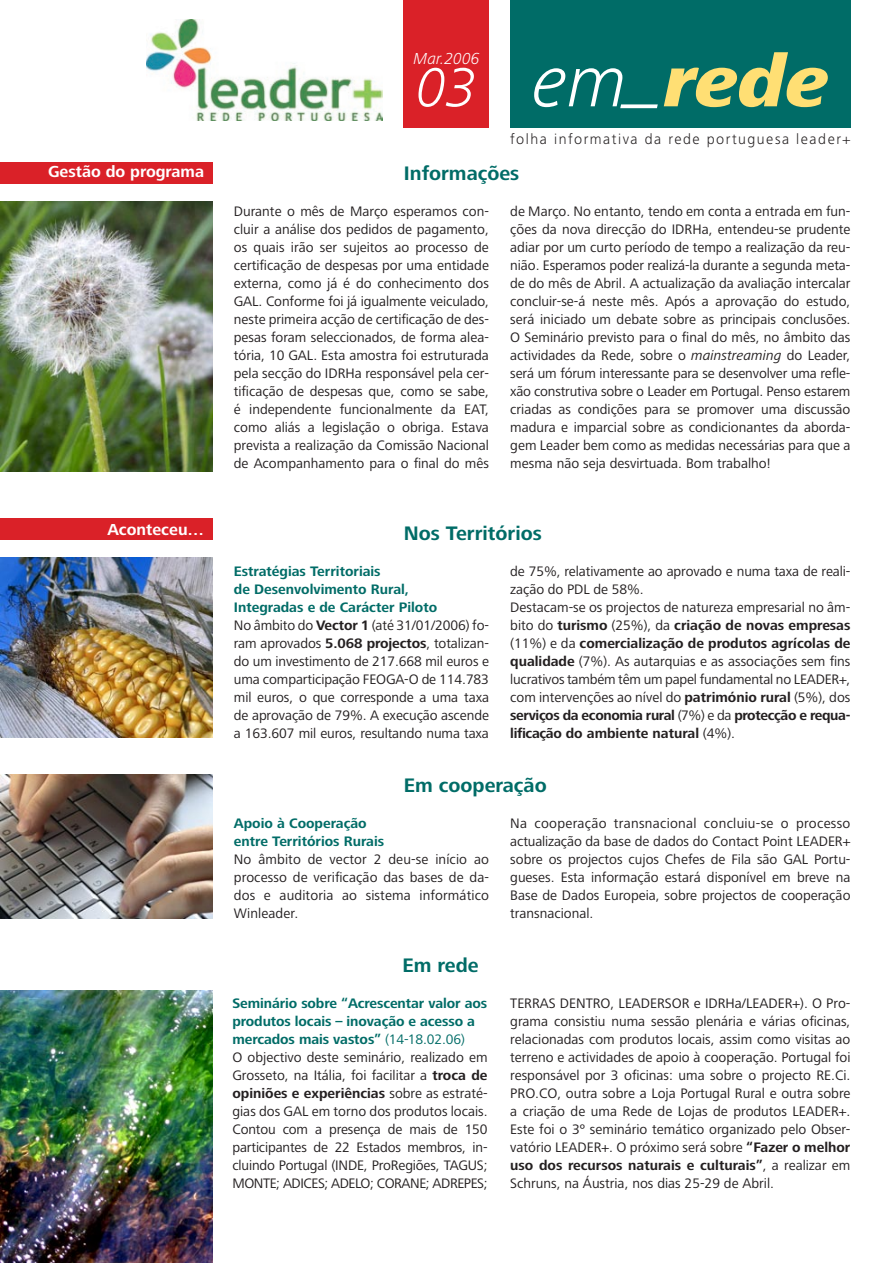
<style>
.page{position:relative;width:893px;height:1263px;background:#fff}
.page>*{position:absolute;margin:0;border:0;box-sizing:border-box;transform-origin:0 0}
.t1{font:italic 800 75px "Frutiger Next LT";color:#ffdf74}
.t2{font:700 20.25px "Frutiger Next LT";color:#006c67}
.t3{font:700 16.5px "Frutiger Next LT";color:#fff}
.t4{font:italic 300 16.5px "Frutiger Next LT";color:#fff}
.t5{font:300 15px "Frutiger Next LT";letter-spacing:.1em;color:#231f20}
.t6{font:14.25px/18px "Frutiger Next LT";letter-spacing:-.005em;color:#231f20;text-align:justify}
.t7{font:700 14.25px/18px "Frutiger Next LT";color:#006c67}
.s1{font-weight:300;font-size:57px;color:#fff}
.s2{font-weight:300;color:#fff}
.s3{font-weight:400;color:#fff}
.s4{font-style:italic}
.s5{font-weight:700}
.s6{font-weight:700;color:#006c67}
.s7{color:#006c67}
</style>
<div class="page">
<div style="left:510px;top:0;width:340px;height:128px;background:#006c67"></div>
<div style="left:404px;top:0;width:85px;height:128px;background:#da2128"></div>
<div style="left:0;top:519px;width:213px;height:21px;background:#da2128"></div>
<div style="left:0;top:162px;width:213px;height:21px;background:#da2128"></div>
<img style="left:0;top:201px;width:212px;height:270px">
<img style="left:0;top:558px;width:212px;height:180px">
<img style="left:0;top:774px;width:212px;height:144px">
<img style="left:0;top:990px;width:212px;height:273px">
<img style="left:146px;top:19px;width:237px;height:101px">
<p class="t3" style="left:48px;top:162px;width:157px">Gestão do programa</p>
<h1 class="t1" style="left:416px;top:39px;width:414px"><span class="s1">03</span> <span class="s2">em</span><span class="s3">_</span>rede</h1>
<p class="t4" style="left:413px;top:49px;width:68px">Mar.2006</p>
<p class="t5" style="left:510px;top:131px;width:342px">folha informativa da rede portuguesa leader+</p>
<h2 class="t2" style="left:404px;top:162px;width:117px">Informações</h2>
<p class="t6" style="left:234px;top:202px;width:257px">Durante o mês de Março esperamos con&shy;cluir a análise dos pedidos de pagamento, os quais irão ser sujeitos ao processo de certificação de despesas por uma entidade externa, como já é do conhecimento dos GAL. Conforme foi já igualmente veiculado, neste primeira acção de certificação de des&shy;pesas foram seleccionados, de forma alea&shy;tória, 10 GAL. Esta amostra foi estruturada pela secção do IDRHa responsável pela cer&shy;tificação de despesas que, como se sabe, é independente funcionalmente da EAT, como aliás a legislação o obriga. Estava prevista a realização da Comissão Nacional de Acompanhamento para o final do mês</p>
<p class="t6" style="left:510px;top:202px;width:342px">de Março. No entanto, tendo em conta a entrada em fun&shy;ções da nova direcção do IDRHa, entendeu-se prudente adiar por um curto período de tempo a realização da reu&shy;nião. Esperamos poder realizá-la durante a segunda meta&shy;de do mês de Abril. A actualização da avaliação intercalar concluir-se-á neste mês. Após a aprovação do estudo, será iniciado um debate sobre as principais conclusões.<br>O Seminário previsto para o final do mês, no âmbito das actividades da Rede, sobre o <span class="s4">mainstreaming</span> do Leader, será um fórum interessante para se desenvolver uma refle&shy;xão construtiva sobre o Leader em Portugal. Penso estarem criadas as condições para se promover uma discussão madura e imparcial sobre as condicionantes da aborda&shy;gem Leader bem como as medidas necessárias para que a mesma não seja desvirtuada. Bom trabalho!</p>
<p class="t3" style="left:108px;top:520px;width:98px">Aconteceu…</p>
<h2 class="t2" style="left:404px;top:522px;width:139px">Nos Territórios</h2>
<p class="t6" style="left:510px;top:562px;width:342px;text-align:left">de 75%, relativamente ao aprovado e numa taxa de reali&shy;zação do PDL de 58%.<br>Destacam-se os projectos de natureza empresarial no âm&shy;bito do <span class="s5">turismo</span> (25%), da <span class="s5">criação de novas empresas </span>(11%) e da <span class="s5">comercialização de produtos agrícolas de qualidade</span> (7%). As autarquias e as associações sem fins lucrativos também têm um papel fundamental no LEADER+, com intervenções ao nível do <span class="s5">património rural</span> (5%), dos <span class="s5">serviços da economia rural</span> (7%) e da <span class="s5">protecção e requa&shy;lificação do ambiente natural</span> (4%).</p>
<p class="t6" style="left:234px;top:562px;width:257px;text-align:left"><span class="s6">Estratégias Territoriais<br>de Desenvolvimento Rural,<br>Integradas e de Carácter Piloto<br></span>No âmbito do <span class="s5">Vector 1</span> (até 31/01/2006) fo&shy;ram aprovados <span class="s5">5.068 projectos</span>, totalizan&shy;do um investimento de 217.668 mil euros e uma comparticipação FEOGA-O de 114.783 mil euros, o que corresponde a uma taxa de aprovação de 79%. A execução ascende a 163.607 mil euros, resultando numa taxa</p>
<h2 class="t2" style="left:404px;top:774px;width:144px">Em cooperação</h2>
<p class="t6" style="left:510px;top:814px;width:342px">Na cooperação transnacional concluiu-se o processo actualização da base de dados do Contact Point LEADER+ sobre os projectos cujos Chefes de Fila são GAL Portu&shy;gueses. Esta informação estará disponível em breve na Base de Dados Europeia, sobre projectos de cooperação transnacional.</p>
<p class="t7" style="left:234px;top:814px;width:152px">Apoio à Cooperação entre Territórios Rurais</p>
<p class="t6" style="left:234px;top:850px;width:257px">No âmbito de vector 2 deu-se início ao processo de verificação das bases de da&shy;dos e auditoria ao sistema informático Winleader.</p>
<h2 class="t2" style="left:403px;top:954px;width:78px">Em rede</h2>
<p class="t6" style="left:232px;top:994px;width:257px;text-align:left"><span class="s6">Seminário sobre “Acrescentar valor aos produtos locais – inovação e acesso a mercados mais vastos”</span> <span class="s7">(14-18.02.06)<br></span>O objectivo deste seminário, realizado em Grosseto, na Itália, foi facilitar a <span class="s5">troca de opiniões e experiências</span> sobre as estraté&shy;gias dos GAL em torno dos produtos locais.<br>Contou com a presença de mais de 150 participantes de 22 Estados membros, in&shy;cluindo Portugal (INDE, ProRegiões, TAGUS; MONTE; ADICES; ADELO; CORANE; ADREPES;</p>
<p class="t6" style="left:510px;top:994px;width:342px">TERRAS DENTRO, LEADERSOR e IDRHa/LEADER+). O Pro&shy;grama consistiu numa sessão plenária e várias oficinas, relacionadas com produtos locais, assim como visitas ao terreno e actividades de apoio à cooperação. Portugal foi responsável por 3 oficinas: uma sobre o projecto RE.Ci.<br>PRO.CO, outra sobre a Loja Portugal Rural e outra sobre a criação de uma Rede de Lojas de produtos LEADER+.<br>Este foi o 3º seminário temático organizado pelo Obser&shy;vatório LEADER+. O próximo será sobre <span class="s5">“Fazer o melhor uso dos recursos naturais e culturais”</span>, a realizar em Schruns, na Áustria, nos dias 25-29 de Abril.</p>
</div>
